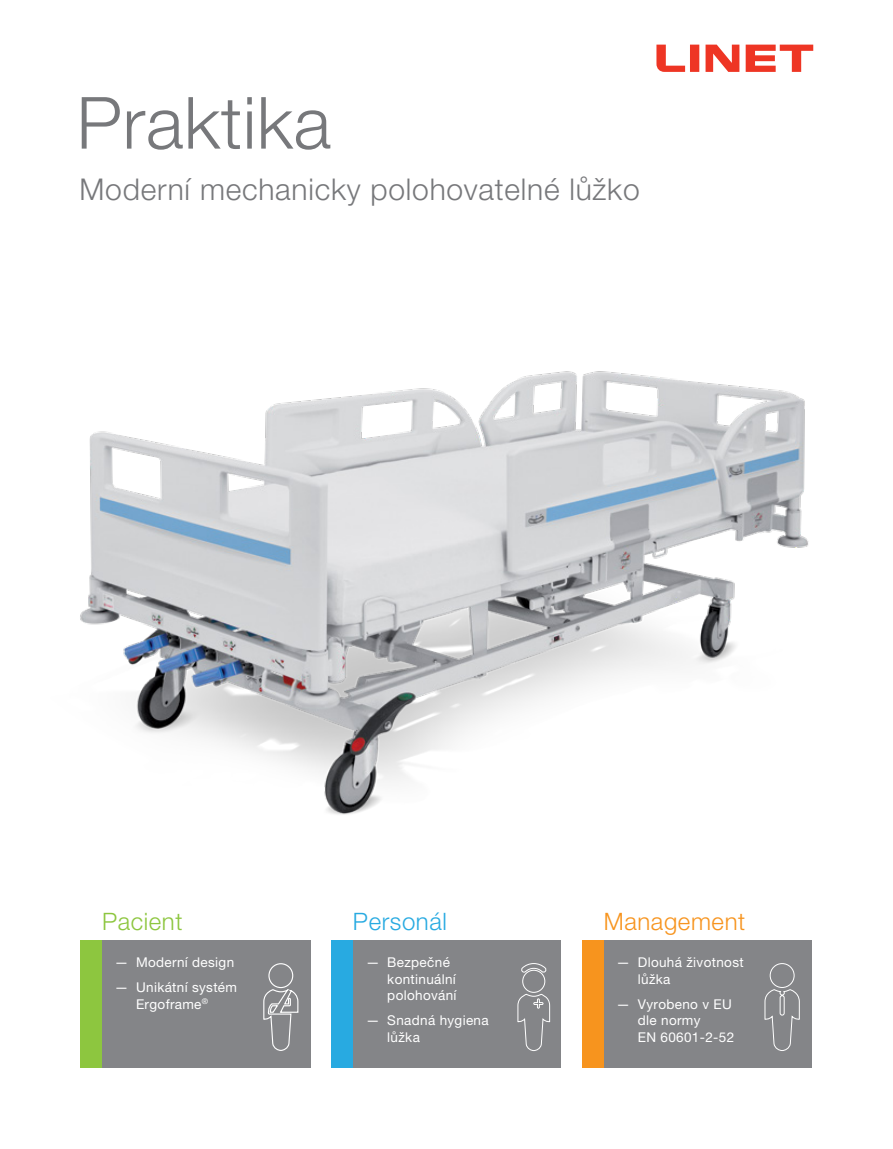
<style>
.page{position:relative;width:893px;height:1149px;background:#fff}
.page>*{position:absolute;margin:0;border:0;box-sizing:border-box;transform-origin:0 0}
._01_text_zakladni{font:300 72px "Helvetica Neue LT Pro";letter-spacing:.01em;color:#77787b}
._01_text_zakladni-2{font:300 30px "Helvetica Neue LT Pro";letter-spacing:.025em;color:#77787b}
._001_bullet{font:300 24px "Helvetica Neue LT Pro";letter-spacing:.025em;color:#f7941e}
._001_bullet-2{font:300 24px "Helvetica Neue LT Pro";letter-spacing:.025em;color:#28aae1}
._001_bullet-3{font:300 24px "Helvetica Neue LT Pro";letter-spacing:.025em;color:#8dc63f}
._001_bullet-4{font:13.5px/16.5px "Helvetica Neue LT Pro";letter-spacing:.025em;color:#fff}
</style>
<div class="page">
<img style="left:80px;top:371px;width:729px;height:444px">
<div style="left:81px;top:940px;width:229px;height:127px;background:#848588"></div>
<svg style="left:263px;top:963px;width:36px;height:88px"></svg>
<div style="left:81px;top:940px;width:21px;height:127px;background:#8dc63f"></div>
<div style="left:332px;top:940px;width:229px;height:127px;background:#848588"></div>
<div style="left:332px;top:940px;width:21px;height:127px;background:#28aae1"></div>
<svg style="left:517px;top:963px;width:33px;height:87px"></svg>
<div style="left:583px;top:940px;width:229px;height:127px;background:#848588"></div>
<div style="left:583px;top:940px;width:21px;height:127px;background:#f7941e"></div>
<svg style="left:764px;top:963px;width:36px;height:87px"></svg>
<svg style="left:656px;top:45px;width:157px;height:27px"></svg>
<p class="_01_text_zakladni" style="left:77px;top:79px;width:256px">Praktika</p>
<p class="_01_text_zakladni-2" style="left:80px;top:171px;width:562px">Moderní mechanicky polohovatelné lůžko</p>
<p class="_001_bullet-3" style="left:102px;top:906px;width:82px">Pacient</p>
<p class="_001_bullet-4" style="left:115px;top:953px;width:121px">— Moderní design</p>
<p class="_001_bullet-4" style="left:115px;top:978px;width:124px;text-align:center">— Unikátní systém<br>Ergoframe<sup>®</sup></p>
<p class="_001_bullet-2" style="left:353px;top:906px;width:96px">Personál</p>
<p class="_001_bullet-4" style="left:387px;top:953px;width:71px;text-indent:-21px">— Bezpečné kontinuální polohování</p>
<p class="_001_bullet-4" style="left:387px;top:1011px;width:103px;text-indent:-21px">— Snadná hygiena lůžka</p>
<p class="_001_bullet" style="left:604px;top:906px;width:143px">Management</p>
<p class="_001_bullet-4" style="left:638px;top:953px;width:107px;text-indent:-21px">— Dlouhá životnost lůžka</p>
<p class="_001_bullet-4" style="left:638px;top:995px;width:98px;text-indent:-21px">— Vyrobeno v EU dle normy<br>EN 60601-2-52</p>
</div>
